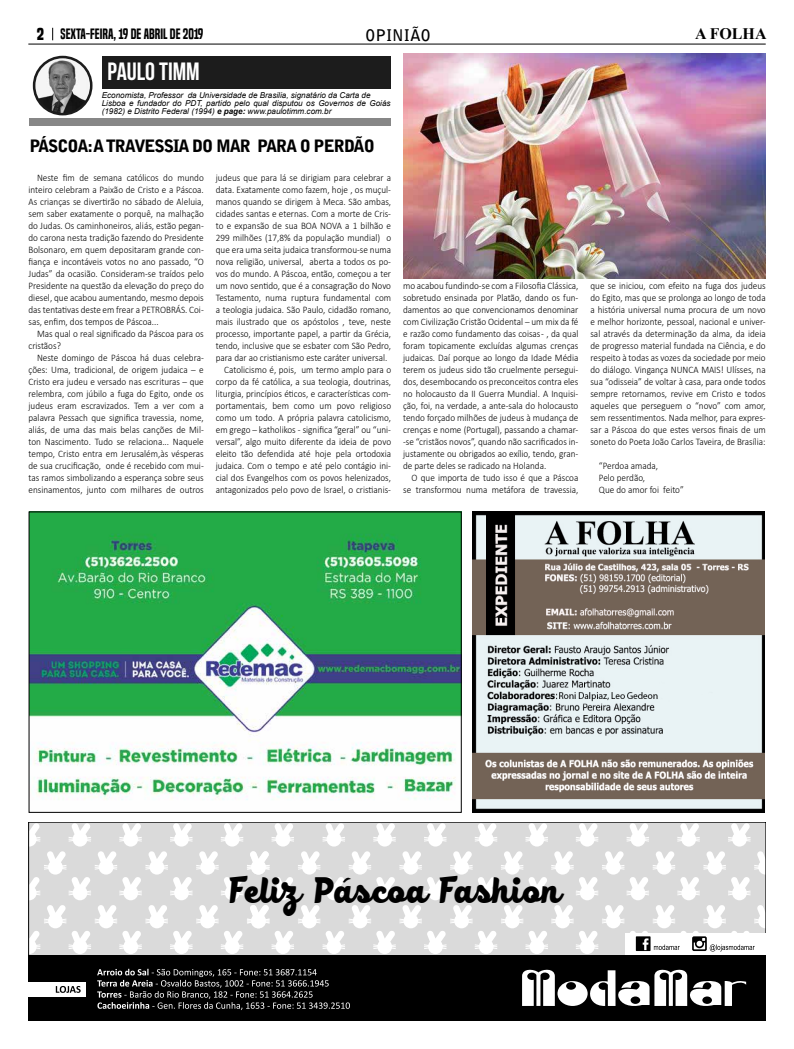
<style>
.page{position:relative;width:794px;height:1049px;background:#fff}
.page>*{position:absolute;margin:0;border:0;box-sizing:border-box;transform-origin:0 0}
.t1{font:36.4px "Black Fat";color:#000}
.t2{font:25px "Bebas Neue";color:#fff}
.t3{font:900 17px "Bell Gothic Std";letter-spacing:-.06em;color:#000}
.t4{font:700 16px "Bell Gothic Std";color:#000}
.t5{font:700 16px "Times New Roman";color:#000}
.t6{font:14px "Built Titling Sb";color:#000}
.t7{font:300 10px/12px "Calibri";color:#000;text-align:justify;scale:.92 1}
.t8{font:italic 8.1px/8px "Arial";color:#000}
.s1{font-family:"Built Titling Rg";font-weight:700;font-size:16px}
.s2{font-weight:700}
</style>
<div class="page">
<hr style="left:28px;top:44px;width:737px;height:1px;background:#000">
<svg style="left:52px;top:28px;width:1px;height:12px"></svg>
<img style="left:472px;top:511px;width:293px;height:302px">
<img style="left:31px;top:513px;width:429px;height:287px">
<div style="left:29px;top:511px;width:433px;height:302px;border:1px solid #000"></div>
<div style="left:29px;top:955px;width:737px;height:65px;background:#000"></div>
<svg style="left:29px;top:823px;width:737px;height:187px"></svg>
<img style="left:35px;top:59px;width:54px;height:55px">
<div style="left:102px;top:56px;width:289px;height:33px;background:#1c1c1c"></div>
<div style="left:33px;top:56px;width:59px;height:59px;border:3px solid #1c1c1c;border-radius:50%"></div>
<div style="left:29px;top:118px;width:362px;height:8px;background:#878787"></div>
<img style="left:403px;top:54px;width:362px;height:224px">
<h3 class="t4" style="left:365px;top:26px;width:66px">OPINIÃO</h3>
<h3 class="t6" style="left:37px;top:25px;width:168px"><span class="s1">2</span> SEXTA-FEIRA, 19 DE ABRIL DE 2019</h3>
<h3 class="t5" style="left:695px;top:22px;width:73px">A FOLHA</h3>
<h2 class="t2" style="left:108px;top:58px;width:94px">PAULO TIMM</h2>
<p class="t8" style="left:102px;top:92px;width:290px">Economista, Professor da Universidade de Brasilia, signatário da Carta de<br>Lisboa e fundador do PDT, partido pelo qual disputou os Governos de Goiás (1982) e Distrito Federal (1994) <span class="s2">e page:</span> www.paulotimm.com.br</p>
<h3 class="t3" style="left:29px;top:136px;width:347px">PÁSCOA:A TRAVESSIA DO MAR PARA O PERDÃO</h3>
<p class="t7" style="left:29px;top:171px;width:192px;text-indent:9px">Neste fim de semana católicos do mundo inteiro celebram a Paixão de Cristo e a Páscoa.<br>As crianças se divertirão no sábado de Aleluia, sem saber exatamente o porquê, na malhação do Judas. Os caminhoneiros, aliás, estão pegan&shy;do carona nesta tradição fazendo do Presidente Bolsonaro, em quem depositaram grande con&shy;fiança e incontáveis votos no ano passado, “O Judas” da ocasião. Consideram-se traídos pelo Presidente na questão da elevação do preço do diesel, que acabou aumentando, mesmo depois das tentativas deste em frear a PETROBRÁS. Coi&shy;sas, enfim, dos tempos de Páscoa...</p>
<p class="t7" style="left:29px;top:327px;width:192px;text-indent:9px">Mas qual o real significado da Páscoa para os cristãos?</p>
<p class="t7" style="left:29px;top:351px;width:192px;text-indent:9px">Neste domingo de Páscoa há duas celebra&shy;ções: Uma, tradicional, de origem judaica – e Cristo era judeu e versado nas escrituras – que relembra, com júbilo a fuga do Egito, onde os judeus eram escravizados. Tem a ver com a palavra Pessach que significa travessia, nome, aliás, de uma das mais belas canções de Mil&shy;ton Nascimento. Tudo se relaciona... Naquele tempo, Cristo entra em Jerusalém,às vésperas de sua crucificação, onde é recebido com mui&shy;tas ramos simbolizando a esperança sobre seus ensinamentos, junto com milhares de outros</p>
<p class="t7" style="left:216px;top:171px;width:192px">judeus que para lá se dirigiam para celebrar a</p>
<p class="t7" style="left:216px;top:183px;width:192px">data. Exatamente como fazem, hoje , os muçul-</p>
<p class="t7" style="left:216px;top:195px;width:192px">manos quando se dirigem à Meca. São ambas,</p>
<p class="t7" style="left:216px;top:207px;width:192px">cidades santas e eternas. Com a morte de Cris-</p>
<p class="t7" style="left:216px;top:219px;width:192px">to e expansão de sua BOA NOVA a 1 bilhão e</p>
<p class="t7" style="left:216px;top:231px;width:192px">299 milhões (17,8% da população mundial) o</p>
<p class="t7" style="left:216px;top:243px;width:192px">que era uma seita judaica transformou-se numa</p>
<p class="t7" style="left:216px;top:255px;width:192px">nova religião, universal, aberta a todos os po-</p>
<p class="t7" style="left:216px;top:267px;width:192px">vos do mundo. A Páscoa, então, começou a ter</p>
<p class="t7" style="left:216px;top:279px;width:192px">um novo sentido, que é a consagração do Novo</p>
<p class="t7" style="left:216px;top:291px;width:192px">Testamento, numa ruptura fundamental com</p>
<p class="t7" style="left:216px;top:303px;width:192px">a teologia judaica. São Paulo, cidadão romano,</p>
<p class="t7" style="left:216px;top:315px;width:192px">mais ilustrado que os apóstolos , teve, neste</p>
<p class="t7" style="left:216px;top:327px;width:192px">processo, importante papel, a partir da Grécia,</p>
<p class="t7" style="left:216px;top:339px;width:192px">tendo, inclusive que se esbater com São Pedro,</p>
<p class="t7" style="left:216px;top:351px;width:188px">para dar ao cristianismo este caráter universal.</p>
<p class="t7" style="left:224px;top:363px;width:183px">Catolicismo é, pois, um termo amplo para o</p>
<p class="t7" style="left:216px;top:375px;width:192px">corpo da fé católica, a sua teologia, doutrinas,</p>
<p class="t7" style="left:216px;top:387px;width:192px">liturgia, princípios éticos, e características com-</p>
<p class="t7" style="left:216px;top:399px;width:192px">portamentais, bem como um povo religioso</p>
<p class="t7" style="left:216px;top:411px;width:192px">como um todo. A própria palavra catolicismo,</p>
<p class="t7" style="left:216px;top:423px;width:192px">em grego – katholikos - significa “geral” ou “uni-</p>
<p class="t7" style="left:216px;top:435px;width:192px">versal”, algo muito diferente da ideia de povo</p>
<p class="t7" style="left:216px;top:447px;width:192px">eleito tão defendida até hoje pela ortodoxia</p>
<p class="t7" style="left:216px;top:459px;width:192px">judaica. Com o tempo e até pelo contágio ini-</p>
<p class="t7" style="left:216px;top:471px;width:192px">cial dos Evangelhos com os povos helenizados,</p>
<p class="t7" style="left:216px;top:483px;width:192px">antagonizados pelo povo de Israel, o cristianis-</p>
<p class="t7" style="left:403px;top:279px;width:192px">mo acabou fundindo-se com a Filosofia Clássica, sobretudo ensinada por Platão, dando os fun&shy;damentos ao que convencionamos denominar com Civilização Cristão Ocidental – um mix da fé e razão como fundamento das coisas - , da qual foram topicamente excluídas algumas crenças judaicas. Daí porque ao longo da Idade Média terem os judeus sido tão cruelmente persegui&shy;dos, desembocando os preconceitos contra eles no holocausto da II Guerra Mundial. A Inquisi&shy;ção, foi, na verdade, a ante-sala do holocausto tendo forçado milhões de judeus à mudança de crenças e nome (Portugal), passando a chamar--se “cristãos novos”, quando não sacrificados in&shy;justamente ou obrigados ao exílio, tendo, gran&shy;de parte deles se radicado na Holanda.</p>
<p class="t7" style="left:403px;top:471px;width:192px;text-align:right">O que importa de tudo isso é que a Páscoa se transformou numa metáfora de travessia,</p>
<p class="t7" style="left:590px;top:279px;width:192px">que se iniciou, com efeito na fuga dos judeus do Egito, mas que se prolonga ao longo de toda a história universal numa procura de um novo e melhor horizonte, pessoal, nacional e univer&shy;sal através da determinação da alma, da ideia de progresso material fundada na Ciência, e do respeito à todas as vozes da sociedade por meio do diálogo. Vingança NUNCA MAIS! Ulísses, na sua “odisseia” de voltar à casa, para onde todos sempre retornamos, revive em Cristo e todos aqueles que perseguem o “novo” com amor, sem ressentimentos. Nada melhor, para expres&shy;sar a Páscoa do que estes versos finais de um soneto do Poeta João Carlos Taveira, de Brasília:</p>
<p class="t7" style="left:599px;top:459px;width:94px;text-align:left">“Perdoa amada,<br>Pelo perdão,<br>Que do amor foi feito”</p>
<h1 class="t1" style="left:231px;top:869px;width:332px">Feliz Páscoa Fashion</h1>
</div>
